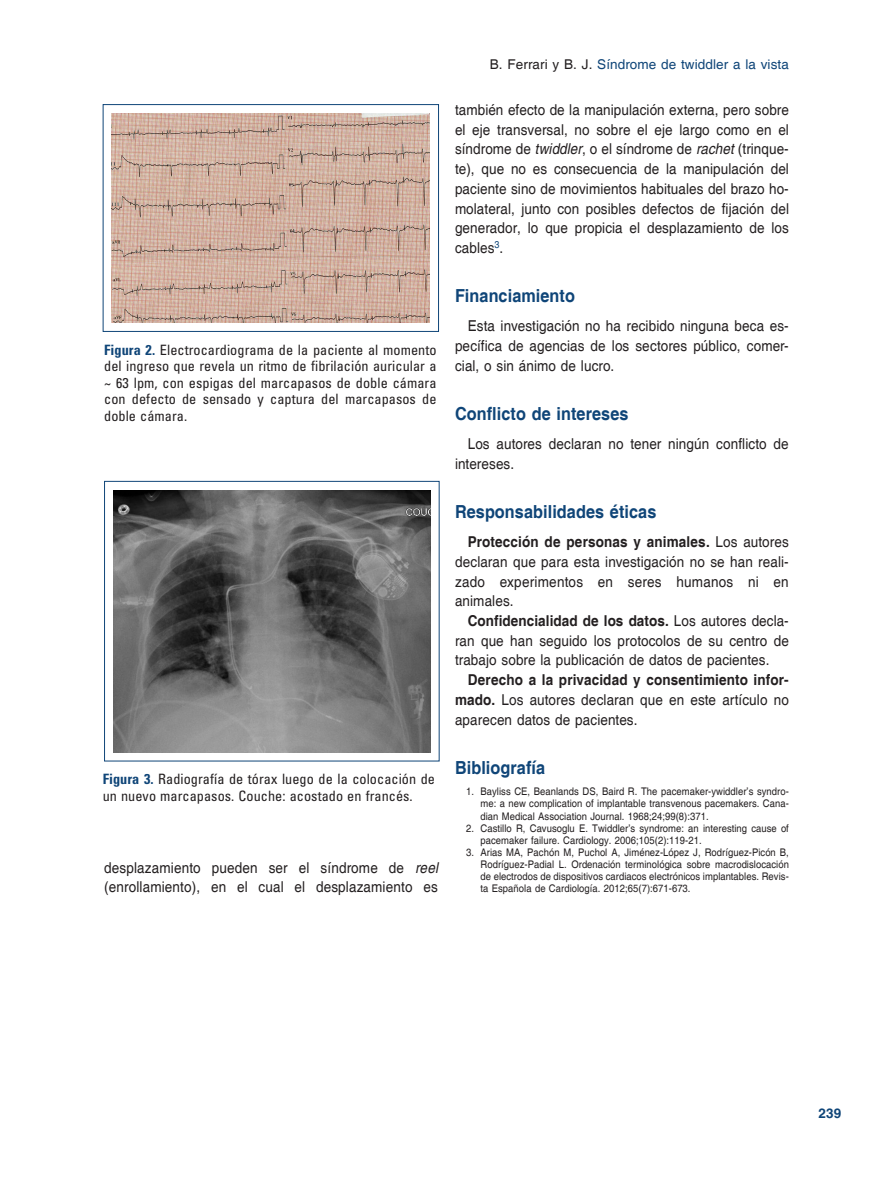
<style>
.page{position:relative;width:893px;height:1191px;background:#fff}
.page>*{position:absolute;margin:0;border:0;box-sizing:border-box;transform-origin:0 0}
.t1{font:700 18px "Helvetica";letter-spacing:.005em;color:#0f4578;scale:.9 1}
.TX{font:15px/19.6px "Helvetica";letter-spacing:.01em;color:#231f20;text-align:justify;scale:.9 1}
.FGC{font:condensed 14.25px/16.5px "Univers LT Std";letter-spacing:.005em;color:#231f20;text-align:justify}
.t2{font:13.5px "Helvetica";letter-spacing:.005em;color:#0f4578}
.t3{font:700 13.5px "Helvetica LT Std";color:#0f4578}
.REF{font:10.5px/12.1px "Helvetica";letter-spacing:.005em;color:#231f20;text-align:justify;scale:.9 1}
.s1{font-weight:700;color:#0f4578}
.s2{font-style:italic}
.s3{color:#231f20}
.s4{font-weight:700}
</style>
<div class="page">
<img style="left:112px;top:113px;width:318px;height:209px">
<div style="left:103px;top:104px;width:336px;height:228px;border:1px solid #0f4578"></div>
<img style="left:113px;top:490px;width:317px;height:262px">
<div style="left:104px;top:481px;width:335px;height:280px;border:1px solid #0f4578"></div>
<p class="FGC" style="left:104px;top:341px;width:334px"><span class="s1">Figura 2.</span> Electrocardiograma de la paciente al momento del ingreso que revela un ritmo de fibrilación auricular a ~ 63 lpm, con espigas del marcapasos de doble cámara con defecto de sensado y captura del marcapasos de doble cámara.</p>
<p class="FGC" style="left:103px;top:771px;width:334px"><span class="s1">Figura 3.</span> Radiografía de tórax luego de la colocación de un nuevo marcapasos. Couche: acostado en francés.</p>
<p class="TX" style="left:104px;top:858px;width:372px">desplazamiento pueden ser el síndrome de <span class="s2">reel </span>(enrollamiento), en el cual el desplazamiento es</p>
<p class="t2" style="left:490px;top:57px;width:300px"><span class="s3">B. Ferrari y B. J.</span> Síndrome de twiddler a la vista</p>
<p class="TX" style="left:455px;top:101px;width:373px">también efecto de la manipulación externa, pero sobre el eje transversal, no sobre el eje largo como en el síndrome de <span class="s2">twiddler</span>, o el síndrome de <span class="s2">rachet</span> (trinque&shy;te), que no es consecuencia de la manipulación del paciente sino de movimientos habituales del brazo ho&shy;molateral, junto con posibles defectos de fijación del generador, lo que propicia el desplazamiento de los cables<sup>3</sup>.</p>
<h1 class="t1" style="left:455px;top:284px;width:135px">Financiamiento</h1>
<p class="TX" style="left:455px;top:317px;width:372px;text-indent:13px">Esta investigación no ha recibido ninguna beca es&shy;pecífica de agencias de los sectores público, comer&shy;cial, o sin ánimo de lucro.</p>
<h1 class="t1" style="left:455px;top:402px;width:194px">Conflicto de intereses</h1>
<p class="TX" style="left:455px;top:435px;width:372px;text-indent:13px">Los autores declaran no tener ningún conflicto de intereses.</p>
<h1 class="t1" style="left:455px;top:500px;width:225px">Responsabilidades éticas</h1>
<p class="TX" style="left:455px;top:533px;width:372px;text-indent:13px"><span class="s4">Protección de personas y animales.</span> Los autores declaran que para esta investigación no se han reali&shy;zado experimentos en seres humanos ni en animales.</p>
<p class="TX" style="left:455px;top:611px;width:373px;text-indent:13px"><span class="s4">Confidencialidad de los datos.</span> Los autores decla&shy;ran que han seguido los protocolos de su centro de trabajo sobre la publicación de datos de pacientes.</p>
<p class="TX" style="left:455px;top:670px;width:372px;text-indent:13px"><span class="s4">Derecho a la privacidad y consentimiento infor&shy;mado.</span> Los autores declaran que en este artículo no aparecen datos de pacientes.</p>
<h1 class="t1" style="left:455px;top:756px;width:102px">Bibliografía</h1>
<p class="REF" style="left:480px;top:786px;width:344px;text-indent:-14px">1. Bayliss CE, Beanlands DS, Baird R. The pacemaker-ywiddler’s syndro&shy;me: a new complication of implantable transvenous pacemakers. Cana&shy;dian Medical Association Journal. 1968;24;99(8):371.</p>
<p class="REF" style="left:480px;top:822px;width:344px;text-indent:-14px">2. Castillo R, Cavusoglu E. Twiddler’s syndrome: an interesting cause of pacemaker failure. Cardiology. 2006;105(2):119-21.</p>
<p class="REF" style="left:480px;top:846px;width:344px;text-indent:-14px">3. Arias MA, Pachón M, Puchol A, Jiménez-López J, Rodríguez-Picón B, Rodríguez-Padial L. Ordenación terminológica sobre macrodislocación de electrodos de dispositivos cardiacos electrónicos implantables. Revis&shy;ta Española de Cardiología. 2012;65(7):671-673.</p>
<p class="t3" style="left:819px;top:1104px;width:24px">239</p>
</div>
